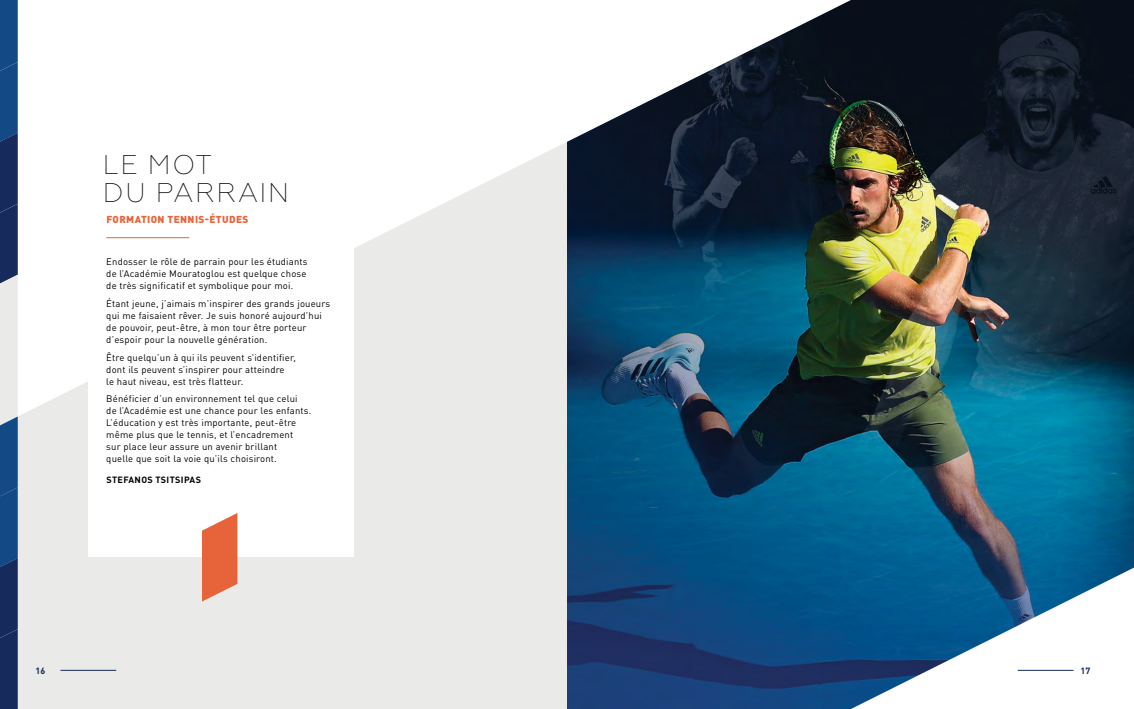
<style>
.page{position:relative;width:1134px;height:709px;background:#fff}
.page>*{position:absolute;margin:0;border:0;box-sizing:border-box;transform-origin:0 0}
.t1{font:200 27px/28px "Geometria";letter-spacing:.06em;color:#0a0f13}
.t2{font:900 10px "DIN Pro";letter-spacing:.04em;color:#e7643b}
.t3{font:9.5px/12px "DIN Pro";letter-spacing:.02em;color:#000}
.t4{font:700 9px "DIN Pro";letter-spacing:.04em;color:#000}
.t5{font:700 9px "DIN Pro";color:#162b5b}
</style>
<div class="page">
<svg style="left:18px;top:142px;width:549px;height:567px;background:#ededeb"></svg>
<div style="left:89px;top:118px;width:265px;height:439px;background:#fff"></div>
<svg style="left:0;top:0;width:18px;height:709px;background:#3f5d88"></svg>
<svg style="left:202px;top:513px;width:35px;height:88px;background:#e9805e"></svg>
<hr style="left:106px;top:237px;width:83px;height:1px;background:#e7643b">
<hr style="left:61px;top:670px;width:55px;height:1px;background:#162b5b">
<img style="left:567px;top:0;width:567px;height:709px">
<hr style="left:1018px;top:670px;width:55px;height:1px;background:#162b5b">
<h1 class="t1" style="left:103px;top:150px;width:188px">LE MOT<br>DU PARRAIN</h1>
<p class="t2" style="left:106px;top:211px;width:144px">FORMATION TENNIS-ÉTUDES</p>
<p class="t3" style="left:106px;top:255px;width:203px;text-align:justify">Endosser le rôle de parrain pour les étudiants de l’Académie Mouratoglou est quelque chose de très significatif et symbolique pour moi.</p>
<p class="t3" style="left:106px;top:296px;width:225px">Étant jeune, j’aimais m’inspirer des grands joueurs qui me faisaient rêver. Je suis honoré aujourd’hui de pouvoir, peut-être, à mon tour être porteur d’espoir pour la nouvelle génération.</p>
<p class="t3" style="left:106px;top:350px;width:191px">Être quelqu’un à qui ils peuvent s’identifier, dont ils peuvent s’inspirer pour atteindre<br>le haut niveau, est très flatteur.</p>
<p class="t3" style="left:106px;top:392px;width:207px">Bénéficier d’un environnement tel que celui<br>de l’Académie est une chance pour les enfants.<br>L’éducation y est très importante, peut-être même plus que le tennis, et l’encadrement<br>sur place leur assure un avenir brillant<br>quelle que soit la voie qu’ils choisiront.</p>
<p class="t4" style="left:106px;top:472px;width:96px">STEFANOS TSITSIPAS</p>
<p class="t5" style="left:35px;top:662px;width:11px">16</p>
<p class="t5" style="left:1080px;top:662px;width:11px">17</p>
</div>
